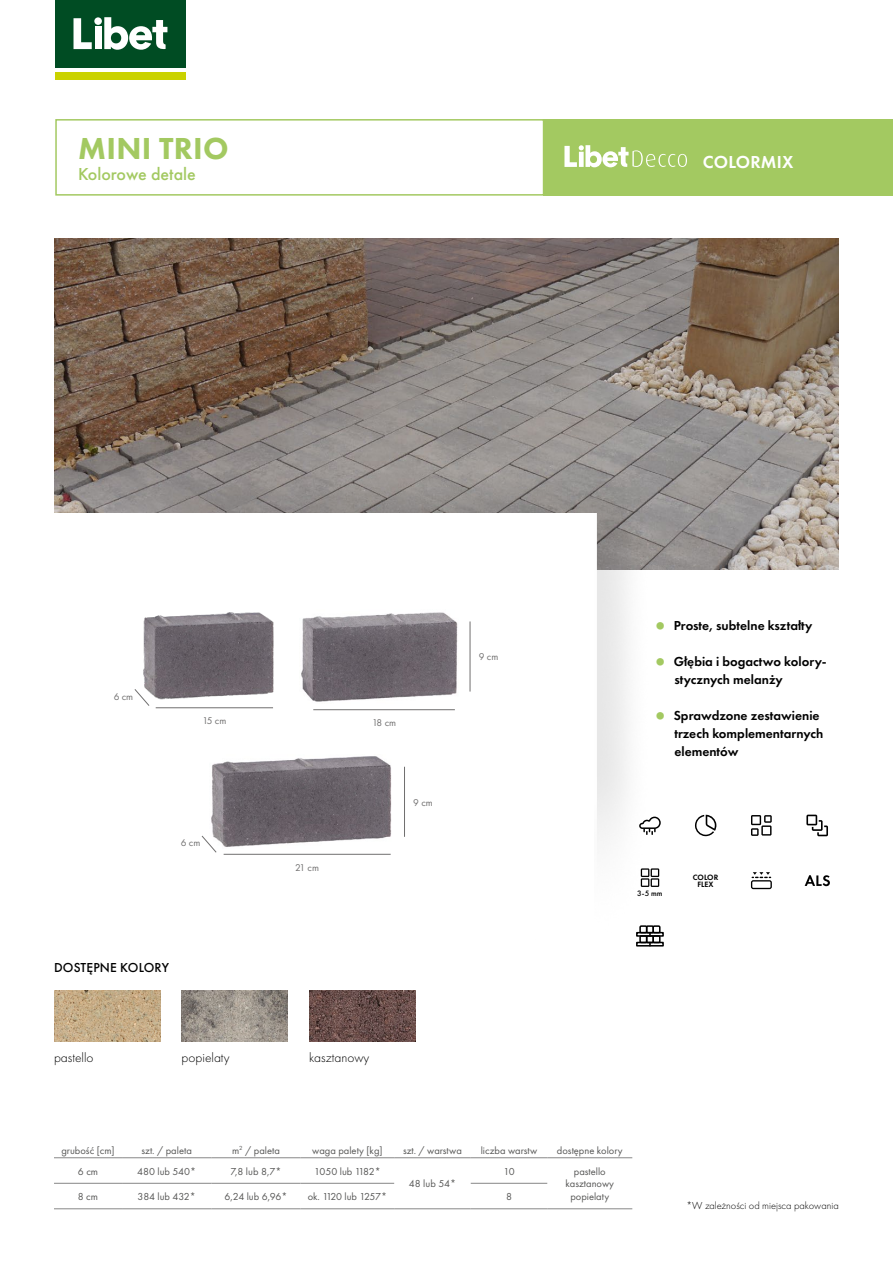
<style>
.page{position:relative;width:893px;height:1263px;background:#fff}
.page>*{position:absolute;margin:0;border:0;box-sizing:border-box;transform-origin:0 0}
.t1{font:800 31.5px "Futura PT";letter-spacing:.01em;color:#a3c961}
.t2{font:500 18px "Futura PT";color:#a3c961}
.t3{font:600 18px "Futura PT";letter-spacing:.01em;color:#fff}
.t4{font:600 13.5px/18px "Futura PT";color:#000}
.t5{font:300 13.5px "Futura PT";color:#000}
.t6{font:500 13.5px "Futura PT";letter-spacing:.01em;color:#000}
.t7{font:10.5px/12.6px "Futura PT";color:#575756;text-align:center}
.t8{font:300 10.5px "Futura PT";color:#000}
.t9{font:10.5px "Futura PT";letter-spacing:-.035em;color:#575756}
.t10{font:10.5px "Futura PT";letter-spacing:-.02em;color:#575756}
.t11{font:10.2px "Futura PT";color:#706f6f}
.t12{font:500 8.1px "Futura PT";color:#000}
.t13{font:7.95px/6.9px "Futura TOT Dem";color:#000;text-align:center}
.s1{font-weight:800;font-size:27px;color:#a3c961}
</style>
<div class="page">
<img style="left:54px;top:238px;width:785px;height:332px">
<div style="left:137px;top:464px;width:517px;height:498px;background:#000;opacity:.1"></div>
<div style="left:139px;top:513px;width:457px;height:458px;background:#fff"></div>
<div style="left:34px;top:513px;width:560px;height:422px;background:#fff"></div>
<div style="left:543px;top:119px;width:350px;height:77px;background:#a3c961"></div>
<svg style="left:564px;top:145px;width:123px;height:22px"></svg>
<div style="left:55px;top:0;width:131px;height:67px;background:#004c23"></div>
<svg style="left:74px;top:18px;width:18px;height:31px"></svg>
<div style="left:94px;top:17px;width:8px;height:8px;background:#fff;border-radius:50%"></div>
<div style="left:95px;top:27px;width:7px;height:22px;background:#fff"></div>
<svg style="left:104px;top:17px;width:63px;height:33px"></svg>
<div style="left:55px;top:72px;width:131px;height:8px;background:#cad200"></div>
<div style="left:55px;top:119px;width:489px;height:77px;border:2px solid #a3c961"></div>
<img style="left:143px;top:612px;width:131px;height:88px">
<img style="left:301px;top:612px;width:157px;height:90px">
<hr style="left:313px;top:709px;width:142px;height:1px;background:#706f6f">
<hr style="left:156px;top:707px;width:117px;height:1px;background:#706f6f">
<hr style="left:470px;top:621px;width:1px;height:70px;background:#706f6f">
<img style="left:211px;top:756px;width:181px;height:91px">
<svg style="left:201px;top:835px;width:16px;height:18px"></svg>
<hr style="left:224px;top:854px;width:167px;height:1px;background:#706f6f">
<hr style="left:404px;top:767px;width:1px;height:70px;background:#706f6f">
<svg style="left:134px;top:689px;width:16px;height:17px"></svg>
<svg style="left:695px;top:815px;width:21px;height:21px"></svg>
<svg style="left:806px;top:815px;width:22px;height:21px"></svg>
<svg style="left:751px;top:815px;width:21px;height:21px"></svg>
<svg style="left:641px;top:868px;width:18px;height:19px"></svg>
<div style="left:639px;top:935px;width:8px;height:8px;border:2px solid #000"></div>
<div style="left:646px;top:935px;width:8px;height:8px;border:2px solid #000"></div>
<div style="left:652px;top:935px;width:9px;height:8px;border:2px solid #000"></div>
<div style="left:636px;top:942px;width:28px;height:4px;border:2px solid #000"></div>
<div style="left:636px;top:932px;width:28px;height:5px;border:2px solid #000"></div>
<div style="left:639px;top:925px;width:8px;height:8px;border:2px solid #000"></div>
<div style="left:646px;top:925px;width:8px;height:8px;border:2px solid #000"></div>
<div style="left:652px;top:925px;width:9px;height:8px;border:2px solid #000"></div>
<svg style="left:751px;top:872px;width:21px;height:17px"></svg>
<svg style="left:805px;top:875px;width:25px;height:11px"></svg>
<svg style="left:639px;top:817px;width:22px;height:17px"></svg>
<img style="left:182px;top:991px;width:106px;height:51px">
<img style="left:54px;top:991px;width:106px;height:51px">
<img style="left:309px;top:991px;width:106px;height:51px">
<hr style="left:54px;top:1157px;width:68px;height:1px;background:#878787">
<hr style="left:122px;top:1157px;width:89px;height:1px;background:#878787">
<hr style="left:211px;top:1157px;width:90px;height:1px;background:#878787">
<hr style="left:301px;top:1157px;width:93px;height:1px;background:#878787">
<hr style="left:471px;top:1157px;width:76px;height:1px;background:#878787">
<hr style="left:547px;top:1157px;width:85px;height:1px;background:#878787">
<hr style="left:54px;top:1208px;width:68px;height:1px;background:#878787">
<hr style="left:122px;top:1208px;width:89px;height:1px;background:#878787">
<hr style="left:211px;top:1208px;width:90px;height:1px;background:#878787">
<hr style="left:301px;top:1208px;width:93px;height:1px;background:#878787">
<hr style="left:394px;top:1208px;width:77px;height:1px;background:#878787">
<hr style="left:471px;top:1208px;width:76px;height:1px;background:#878787">
<hr style="left:547px;top:1208px;width:85px;height:1px;background:#878787">
<hr style="left:211px;top:1183px;width:90px;height:1px;background:#878787">
<hr style="left:301px;top:1183px;width:93px;height:1px;background:#878787">
<hr style="left:471px;top:1183px;width:76px;height:1px;background:#878787">
<hr style="left:122px;top:1183px;width:89px;height:1px;background:#878787">
<hr style="left:54px;top:1183px;width:68px;height:1px;background:#878787">
<hr style="left:394px;top:1157px;width:77px;height:1px;background:#878787">
<h1 class="t1" style="left:78px;top:128px;width:152px">MINI TRIO</h1>
<h2 class="t2" style="left:78px;top:163px;width:119px">Kolorowe detale</h2>
<h2 class="t3" style="left:703px;top:150px;width:92px">COLORMIX</h2>
<p class="t11" style="left:114px;top:690px;width:21px">6 cm</p>
<p class="t11" style="left:202px;top:715px;width:26px">15 cm</p>
<p class="t11" style="left:372px;top:717px;width:26px">18 cm</p>
<p class="t11" style="left:181px;top:837px;width:21px">6 cm</p>
<p class="t11" style="left:295px;top:861px;width:25px">21 cm</p>
<p class="t11" style="left:413px;top:796px;width:21px">9 cm</p>
<p class="t6" style="left:54px;top:959px;width:117px">DOSTĘPNE KOLORY</p>
<p class="t5" style="left:54px;top:1050px;width:41px">pastello</p>
<p class="t5" style="left:182px;top:1050px;width:50px">popielaty</p>
<p class="t5" style="left:309px;top:1050px;width:62px">kasztanowy</p>
<p class="t11" style="left:479px;top:651px;width:21px">9 cm</p>
<p class="t4" style="left:647px;top:616px;width:167px"><span class="s1">•</span>Proste, subtelne kształty</p>
<p class="t4" style="left:674px;top:652px;width:154px;text-indent:-28px"><span class="s1">•</span>Głębia i bogactwo kolory&shy;stycznych melanży</p>
<p class="t4" style="left:674px;top:706px;width:150px;text-indent:-28px"><span class="s1">•</span>Sprawdzone zestawienie trzech komplementarnych elementów</p>
<p class="t12" style="left:637px;top:888px;width:27px">3-5 mm</p>
<p class="t13" style="left:693px;top:873px;width:27px">COLOR<br>FLEX</p>
<p class="t7" style="left:61px;top:1144px;width:55px">grubość [cm]</p>
<p class="t7" style="left:142px;top:1144px;width:52px">szt. / paleta</p>
<p class="t7" style="left:232px;top:1144px;width:49px">m<sup>2</sup> / paleta</p>
<p class="t7" style="left:312px;top:1144px;width:72px">waga palety [kg]</p>
<p class="t7" style="left:403px;top:1144px;width:60px">szt. / warstwa</p>
<p class="t7" style="left:481px;top:1144px;width:58px">liczba warstw</p>
<p class="t7" style="left:557px;top:1144px;width:67px">dostępne kolory</p>
<p class="t7" style="left:78px;top:1165px;width:22px">6 cm</p>
<p class="t7" style="left:137px;top:1165px;width:60px">480 lub 540*</p>
<p class="t7" style="left:231px;top:1165px;width:52px">7,8 lub 8,7*</p>
<p class="t10" style="left:314px;top:1165px;width:68px">1050 lub 1182*</p>
<p class="t7" style="left:409px;top:1177px;width:49px">48 lub 54*</p>
<p class="t7" style="left:503px;top:1165px;width:13px">10</p>
<p class="t7" style="left:565px;top:1165px;width:50px">pastello kasztanowy</p>
<p class="t7" style="left:78px;top:1190px;width:22px">8 cm</p>
<p class="t7" style="left:137px;top:1190px;width:60px">384 lub 432*</p>
<p class="t7" style="left:225px;top:1190px;width:64px">6,24 lub 6,96*</p>
<p class="t9" style="left:308px;top:1190px;width:81px">ok. 1120 lub 1257*</p>
<p class="t7" style="left:506px;top:1190px;width:7px">8</p>
<p class="t7" style="left:570px;top:1190px;width:40px">popielaty</p>
<p class="t8" style="left:686px;top:1199px;width:154px">*W zależności od miejsca pakowania</p>
</div>
